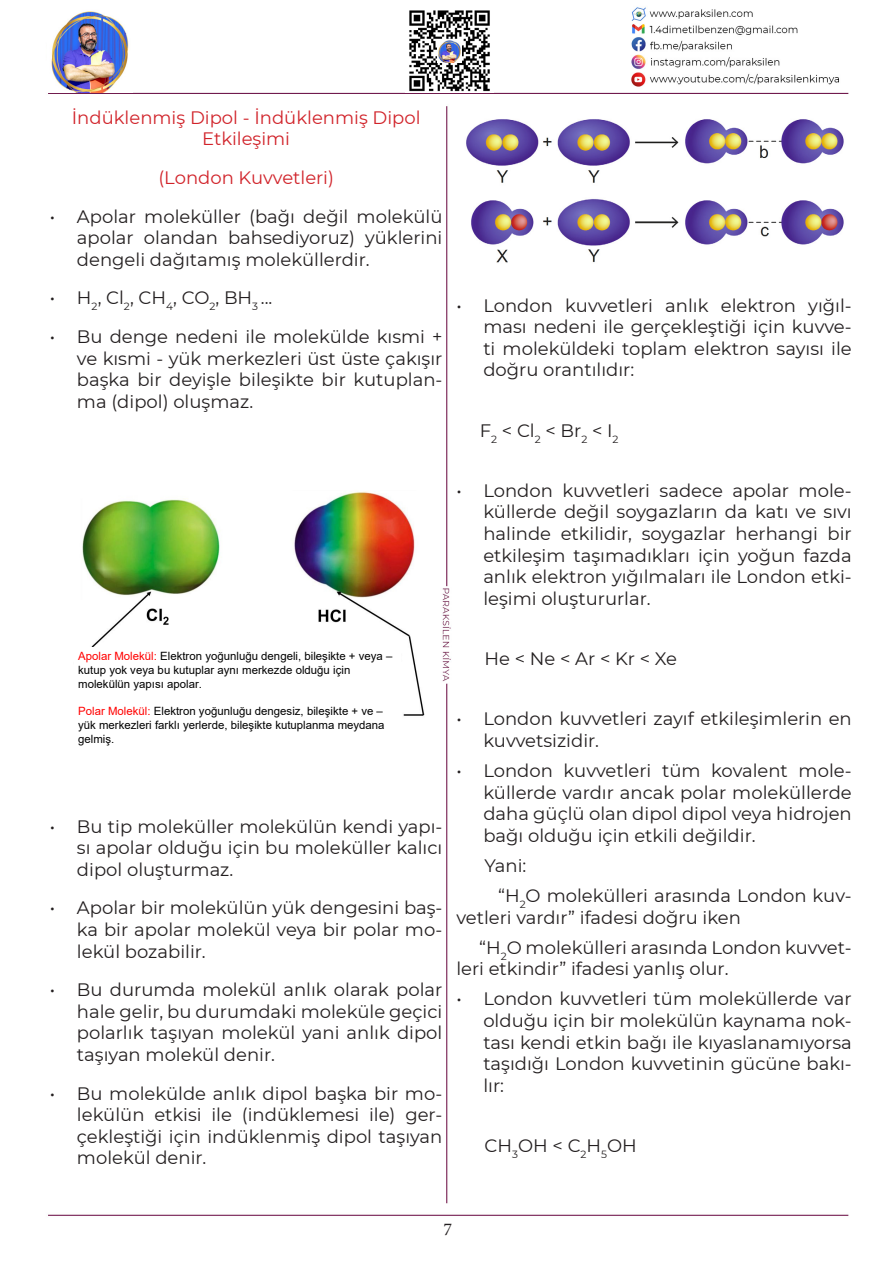
<style>
.page{position:relative;width:893px;height:1263px;background:#fff}
.page>*{position:absolute;margin:0;border:0;box-sizing:border-box;transform-origin:0 0}
.t1{font:18px/21.6px "Montserrat";color:#231f20;text-align:justify}
.t2{font:18px/21.6px "Montserrat";color:#d1232a;text-align:center}
.t3{font:18px "Minion Pro";color:#231f20}
.t4{font:11.4px/13.6px "Arial";color:#000}
.s1{color:#f00}
</style>
<div class="page">
<img style="left:48px;top:7px;width:801px;height:1209px">
<img style="left:406px;top:7px;width:88px;height:85px">
<img style="left:48px;top:7px;width:84px;height:85px">
<img style="left:438px;top:39px;width:23px;height:24px">
<img style="left:59px;top:479px;width:374px;height:281px">
<div style="left:74px;top:647px;width:327px;height:101px;background:#fff"></div>
<img style="left:456px;top:116px;width:393px;height:154px">
<p class="t2" style="left:72px;top:106px;width:350px">İndüklenmiş Dipol - İndüklenmiş Dipol<br>Etkileşimi</p>
<p class="t2" style="left:158px;top:166px;width:177px">(London Kuvvetleri)</p>
<p class="t1" style="left:77px;top:205px;width:367px;text-indent:-27px">• Apolar moleküller (bağı değil molekülü apolar olandan bahsediyoruz) yüklerini dengeli dağıtamış moleküllerdir.</p>
<p class="t1" style="left:50px;top:287px;width:224px">• H<sub>2</sub>, Cl<sub>2</sub>, CH<sub>4</sub>, CO<sub>2</sub>, BH<sub>3</sub> ...</p>
<p class="t1" style="left:77px;top:325px;width:367px;text-indent:-27px">• Bu denge nedeni ile molekülde kısmi + ve kısmi - yük merkezleri üst üste çakışır başka bir deyişle bileşikte bir kutuplan&shy;ma (dipol) oluşmaz.</p>
<p class="t1" style="left:483px;top:294px;width:370px;text-indent:-27px">• London kuvvetleri anlık elektron yığıl&shy;ması nedeni ile gerçekleştiği için kuvve&shy;ti moleküldeki toplam elektron sayısı ile doğru orantılıdır:</p>
<p class="t1" style="left:480px;top:419px;width:140px">F<sub>2</sub> &lt; Cl<sub>2</sub> &lt; Br<sub>2</sub> &lt; I<sub>2</sub></p>
<p class="t1" style="left:483px;top:479px;width:370px;text-indent:-27px">• London kuvvetleri sadece apolar mole&shy;küllerde değil soygazların da katı ve sıvı halinde etkilidir, soygazlar herhangi bir etkileşim taşımadıkları için yoğun fazda anlık elektron yığılmaları ile London etki&shy;leşimi oluştururlar.</p>
<p class="t4" style="left:78px;top:649px;width:316px"><span class="s1">Apolar Molekül:</span> Elektron yoğunluğu dengeli, bileşikte + veya – kutup yok veya bu kutuplar aynı merkezde olduğu için molekülün yapısı apolar.</p>
<p class="t4" style="left:78px;top:704px;width:308px"><span class="s1">Polar Molekül:</span> Elektron yoğunluğu dengesiz, bileşikte + ve – yük merkezleri farklı yerlerde, bileşikte kutuplanma meydana gelmiş.</p>
<p class="t1" style="left:77px;top:815px;width:367px;text-indent:-27px">• Bu tip moleküller molekülün kendi yapı&shy;sı apolar olduğu için bu moleküller kalıcı dipol oluşturmaz.</p>
<p class="t1" style="left:77px;top:896px;width:367px;text-indent:-27px">• Apolar bir molekülün yük dengesini baş&shy;ka bir apolar molekül veya bir polar mo&shy;lekül bozabilir.</p>
<p class="t1" style="left:77px;top:978px;width:367px;text-indent:-27px">• Bu durumda molekül anlık olarak polar hale gelir, bu durumdaki moleküle geçici polarlık taşıyan molekül yani anlık dipol taşıyan molekül denir.</p>
<p class="t1" style="left:77px;top:1082px;width:367px;text-indent:-27px">• Bu molekülde anlık dipol başka bir mo&shy;lekülün etkisi ile (indüklemesi ile) ger&shy;çekleştiği için indüklenmiş dipol taşıyan molekül denir.</p>
<p class="t1" style="left:485px;top:647px;width:194px">He &lt; Ne &lt; Ar &lt; Kr &lt; Xe</p>
<p class="t1" style="left:483px;top:707px;width:370px;text-indent:-27px">• London kuvvetleri zayıf etkileşimlerin en kuvvetsizidir.</p>
<p class="t1" style="left:483px;top:759px;width:370px;text-indent:-27px">• London kuvvetleri tüm kovalent mole&shy;küllerde vardır ancak polar moleküllerde daha güçlü olan dipol dipol veya hidrojen bağı olduğu için etkili değildir.</p>
<p class="t1" style="left:485px;top:854px;width:43px">Yani:</p>
<p class="t1" style="left:456px;top:884px;width:397px;text-indent:42px">“H<sub>2</sub>O molekülleri arasında London kuv&shy;vetleri vardır” ifadesi doğru iken</p>
<p class="t1" style="left:456px;top:936px;width:397px;text-indent:23px">“H<sub>2</sub>O molekülleri arasında London kuvvet&shy;leri etkindir” ifadesi yanlış olur.</p>
<p class="t1" style="left:483px;top:987px;width:370px;text-indent:-27px">• London kuvvetleri tüm moleküllerde var olduğu için bir molekülün kaynama nok&shy;tası kendi etkin bağı ile kıyaslanamıyorsa taşıdığı London kuvvetinin gücüne bakı&shy;lır:</p>
<p class="t1" style="left:485px;top:1134px;width:154px">CH<sub>3</sub>OH &lt; C<sub>2</sub>H<sub>5</sub>OH</p>
<p class="t3" style="left:443px;top:1217px;width:10px">7</p>
</div>
